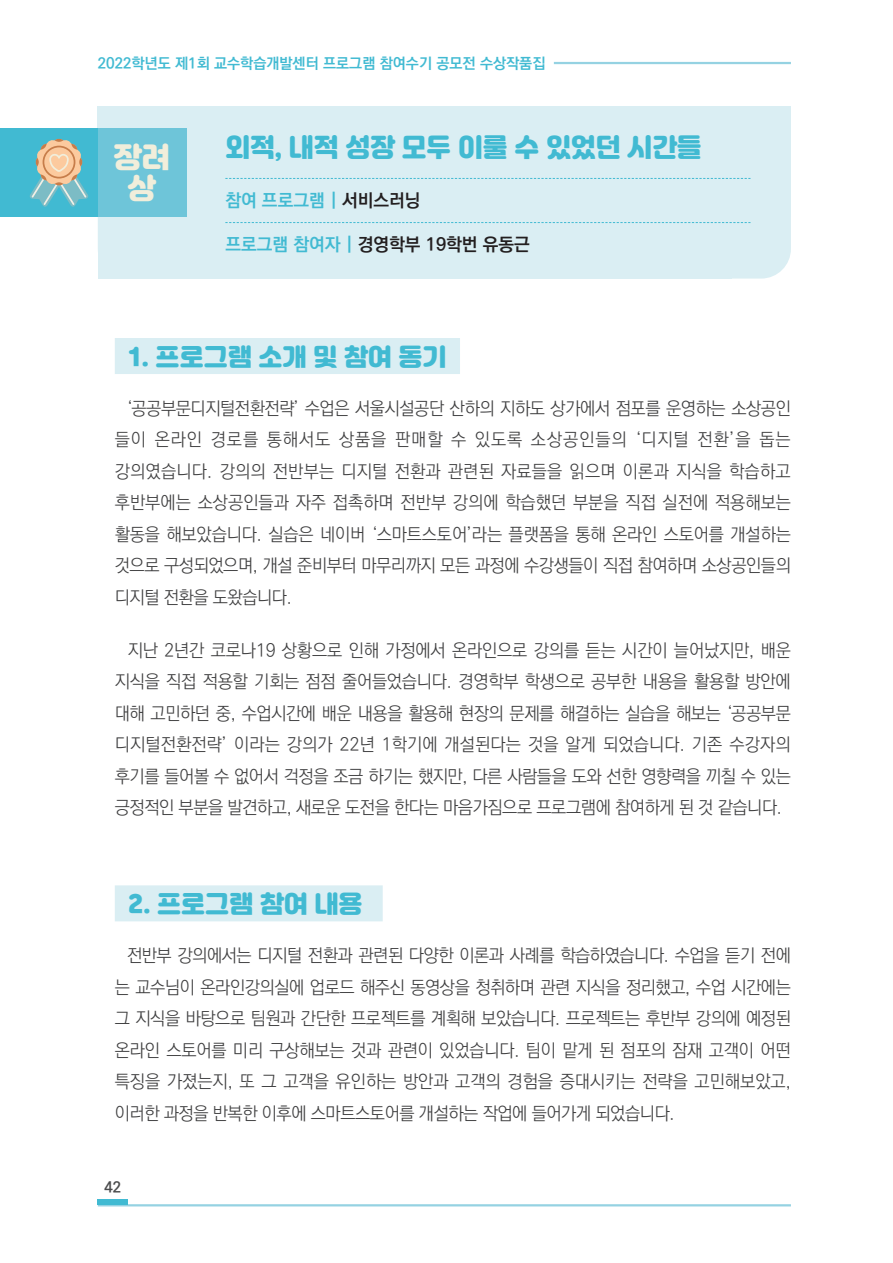
<style>
.page{position:relative;width:893px;height:1263px;background:#fff}
.page>*{position:absolute;margin:0;border:0;box-sizing:border-box;transform-origin:0 0}
.t1{font:28.5px/31.2px "Jalnan";color:#f1eedb;text-align:center}
.t2{font:25.5px "Jalnan";color:#41bad2}
.t3{font:24px "Jalnan";color:#41bad2}
.t4{font:300 18px/31.5px "Ko Pub World Dotum";letter-spacing:-.025em;color:#3e3e3f;text-align:justify}
.t5{font:700 18px "Ko Pub World Dotum";color:#231f20}
.t6{font:700 18px "Ko Pub World Dotum";color:#41bad2}
.t7{font:700 15px "Ko Pub World Dotum";color:#41bad2}
.t8{font:700 15px "Ko Pub World Dotum";color:#4b4c4d}
.s1{color:#231f20}
.s2{color:#41bad2}
</style>
<div class="page">
<hr style="left:554px;top:62px;width:237px;height:2px;background:#95d2e2">
<hr style="left:98px;top:1204px;width:693px;height:2px;background:#95d2e2">
<div style="left:98px;top:1199px;width:30px;height:5px;background:#41bad2"></div>
<div style="left:98px;top:106px;width:693px;height:173px;background:#daeef3;border-radius:30px"></div>
<svg style="left:225px;top:178px;width:525px;height:1px"></svg>
<svg style="left:225px;top:222px;width:525px;height:1px"></svg>
<div style="left:0;top:128px;width:98px;height:89px;background:#41bad2"></div>
<div style="left:98px;top:128px;width:89px;height:89px;background:#6ec5d9"></div>
<div style="left:115px;top:338px;width:345px;height:36px;background:#daeef3"></div>
<div style="left:115px;top:885px;width:268px;height:36px;background:#daeef3"></div>
<svg style="left:30px;top:138px;width:58px;height:69px"></svg>
<p class="t7" style="left:98px;top:53px;width:449px">2022학년도 제1회 교수학습개발센터 프로그램 참여수기 공모전 수상작품집</p>
<h1 class="t1" style="left:113px;top:143px;width:58px">장려 상</h1>
<h2 class="t2" style="left:225px;top:130px;width:478px">외적, 내적 성장 모두 이룰 수 있었던 시간들</h2>
<p class="t6" style="left:225px;top:188px;width:197px">참여 프로그램 | <span class="s1">서비스러닝</span></p>
<p class="t5" style="left:225px;top:231px;width:306px"><span class="s2">프로그램 참여자 |</span> 경영학부 19학번 유동근</p>
<h3 class="t3" style="left:128px;top:340px;width:320px">1. 프로그램 소개 및 참여 동기</h3>
<p class="t4" style="left:115px;top:393px;width:678px;text-indent:12px">‘공공부문디지털전환전략’ 수업은 서울시설공단 산하의 지하도 상가에서 점포를 운영하는 소상공인 들이 온라인 경로를 통해서도 상품을 판매할 수 있도록 소상공인들의 ‘디지털 전환’을 돕는 강의였습니다. 강의의 전반부는 디지털 전환과 관련된 자료들을 읽으며 이론과 지식을 학습하고 후반부에는 소상공인들과 자주 접촉하며 전반부 강의에 학습했던 부분을 직접 실전에 적용해보는 활동을 해보았습니다. 실습은 네이버 ‘스마트스토어’라는 플랫폼을 통해 온라인 스토어를 개설하는 것으로 구성되었으며, 개설 준비부터 마무리까지 모든 과정에 수강생들이 직접 참여하며 소상공인들의 디지털 전환을 도왔습니다.</p>
<p class="t4" style="left:115px;top:635px;width:678px;text-indent:13px">지난 2년간 코로나19 상황으로 인해 가정에서 온라인으로 강의를 듣는 시간이 늘어났지만, 배운 지식을 직접 적용할 기회는 점점 줄어들었습니다. 경영학부 학생으로 공부한 내용을 활용할 방안에 대해 고민하던 중, 수업시간에 배운 내용을 활용해 현장의 문제를 해결하는 실습을 해보는 ‘공공부문 디지털전환전략’ 이라는 강의가 22년 1학기에 개설된다는 것을 알게 되었습니다. 기존 수강자의 후기를 들어볼 수 없어서 걱정을 조금 하기는 했지만, 다른 사람들을 도와 선한 영향력을 끼칠 수 있는 긍정적인 부분을 발견하고, 새로운 도전을 한다는 마음가짐으로 프로그램에 참여하게 된 것 같습니다.</p>
<h3 class="t3" style="left:128px;top:887px;width:236px">2. 프로그램 참여 내용</h3>
<p class="t4" style="left:115px;top:940px;width:678px;text-indent:12px">전반부 강의에서는 디지털 전환과 관련된 다양한 이론과 사례를 학습하였습니다. 수업을 듣기 전에 는 교수님이 온라인강의실에 업로드 해주신 동영상을 청취하며 관련 지식을 정리했고, 수업 시간에는 그 지식을 바탕으로 팀원과 간단한 프로젝트를 계획해 보았습니다. 프로젝트는 후반부 강의에 예정된 온라인 스토어를 미리 구상해보는 것과 관련이 있었습니다. 팀이 맡게 된 점포의 잠재 고객이 어떤 특징을 가졌는지, 또 그 고객을 유인하는 방안과 고객의 경험을 증대시키는 전략을 고민해보았고, 이러한 과정을 반복한 이후에 스마트스토어를 개설하는 작업에 들어가게 되었습니다.</p>
<p class="t8" style="left:104px;top:1176px;width:18px">42</p>
</div>
